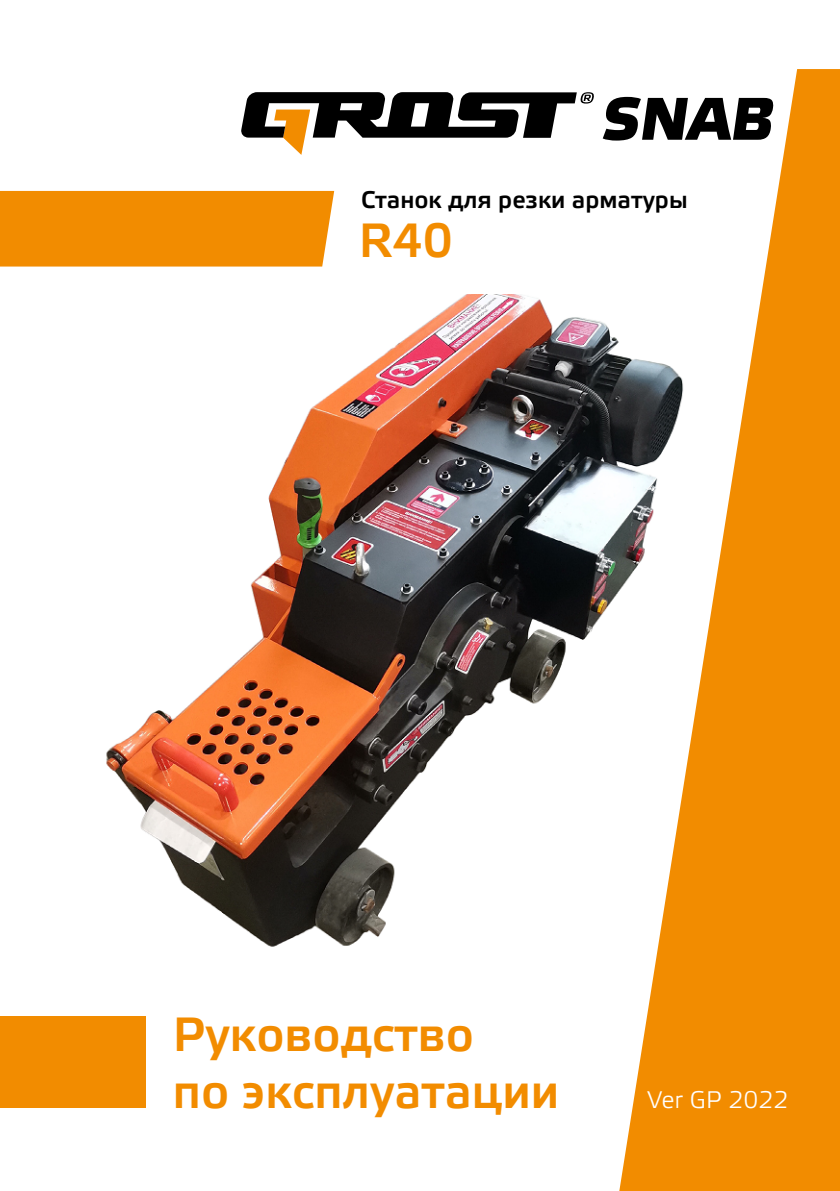
<style>
.page{position:relative;width:840px;height:1191px;background:#fff}
.page>*{position:absolute;margin:0;border:0;box-sizing:border-box;transform-origin:0 0}
.t1{font:700 60px "Etelka Medium Pro";color:#000}
.t2{font:500 48px/57.6px "Etelka";color:#f28c00}
.t3{font:500 24px "Etelka";color:#000}
.t4{font:300 24px "Etelka";color:#fff}
</style>
<div class="page">
<svg style="left:619px;top:69px;width:220px;height:1122px;fill:#f28c00"></svg>
<div style="left:0;top:191px;width:334px;height:75px;background:#f28c00"></div>
<div style="left:0;top:1016px;width:145px;height:91px;background:#f28c00"></div>
<img style="left:106px;top:295px;width:706px;height:714px">
<svg style="left:241px;top:92px;width:353px;height:63px"></svg>
<p class="t1" style="left:600px;top:80px;width:185px">SNAB</p>
<p class="t3" style="left:361px;top:185px;width:328px">Станок для резки арматуры</p>
<p class="t2" style="left:359px;top:212px;width:95px">R40</p>
<p class="t2" style="left:173px;top:1006px;width:387px">Руководство<br>по эксплуатации</p>
<p class="t4" style="left:646px;top:1084px;width:143px">Ver GP 2022</p>
</div>
